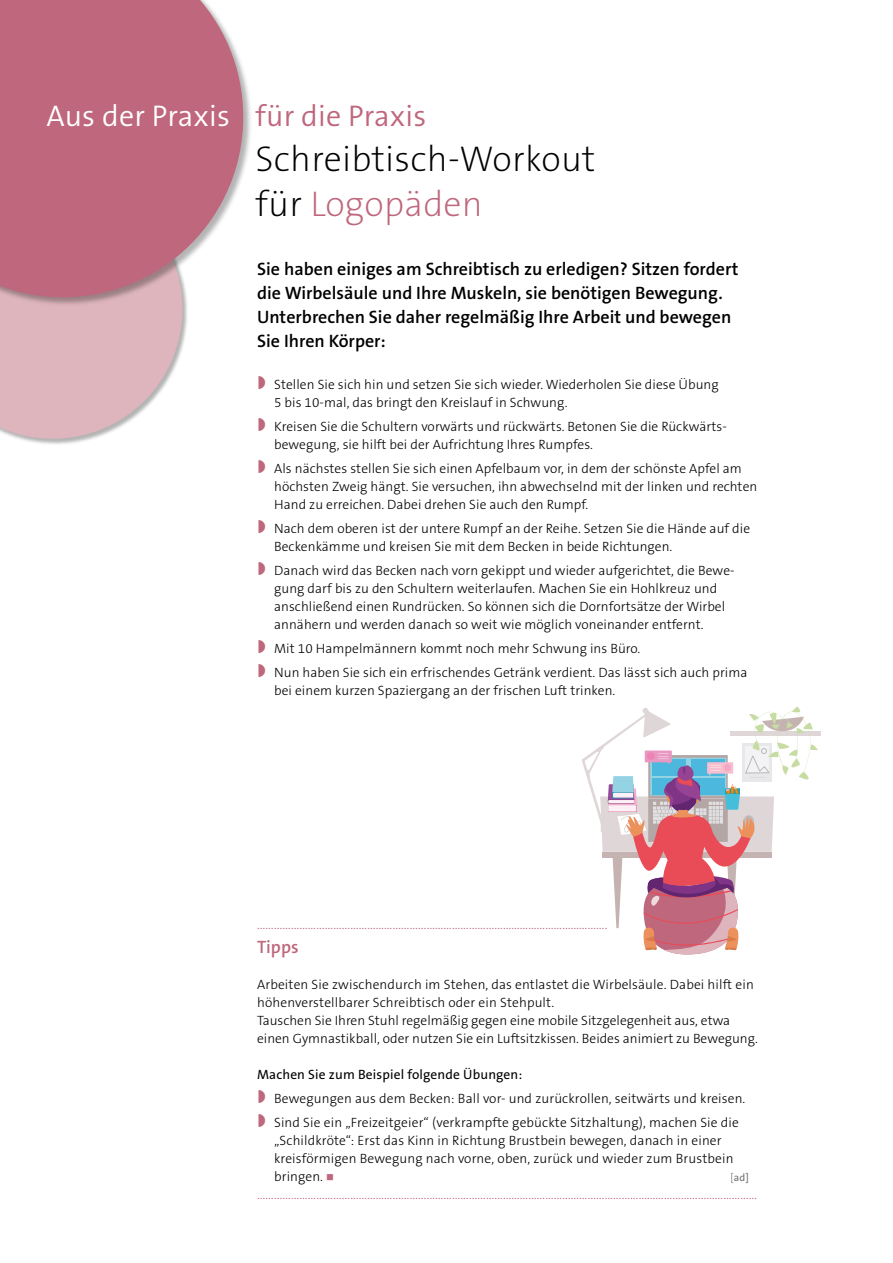
<style>
.page{position:relative;width:893px;height:1263px;background:#fff}
.page>*{position:absolute;margin:0;border:0;box-sizing:border-box;transform-origin:0 0}
.t1{font:200 36px/45px "The Sans B W2";letter-spacing:.005em;color:#000}
.t2{font:300 30px "The Sans B W4";letter-spacing:.005em;color:#bf677c}
.t3{font:300 30px "The Sans B W4";letter-spacing:.005em;color:#fff}
.t4{font:600 18px/24px "The Sans B W6";color:#000}
.t5{font:600 18px "The Sans B W6";color:#bf677c}
.t6{font:300 13.5px/18px "The Sans B W3";letter-spacing:.005em;color:#000}
.t7{font:300 13.5px "The Sans B W3";color:#bf677c}
.t8{font:13.5px "The Sans B W5 Plain";letter-spacing:.01em;color:#000}
.t9{font:10.5px "The Sans B W5 Plain";color:#706f6f}
.s1{color:#bf677c}
.s2{font-family:"The Sans B W3";font-weight:300}
</style>
<div class="page">
<svg style="left:0;top:367px;width:176px;height:72px"></svg>
<img style="left:0;top:71px;width:251px;height:296px">
<svg style="left:0;top:0;width:243px;height:297px;fill:#bf677c"></svg>
<div style="left:731px;top:731px;width:90px;height:5px;background:#dfd6d8"></div>
<svg style="left:582px;top:707px;width:236px;height:247px"></svg>
<h2 class="t3" style="left:47px;top:97px;width:185px">Aus der Praxis</h2>
<h2 class="t2" style="left:256px;top:97px;width:172px">für die Praxis</h2>
<h1 class="t1" style="left:256px;top:137px;width:341px">Schreibtisch-Workout für <span class="s1">Logopäden</span></h1>
<h3 class="t4" style="left:257px;top:257px;width:483px">Sie haben einiges am Schreibtisch zu erledigen? Sitzen fordert die Wirbelsäule und Ihre Muskeln, sie benötigen Bewegung.<br>Unterbrechen Sie daher regelmäßig Ihre Arbeit und bewegen Sie Ihren Körper:</h3>
<p class="t6" style="left:274px;top:375px;width:446px">Stellen Sie sich hin und setzen Sie sich wieder. Wiederholen Sie diese Übung<br>5 bis 10-mal, das bringt den Kreislauf in Schwung.</p>
<p class="t6" style="left:274px;top:417px;width:454px">Kreisen Sie die Schultern vorwärts und rückwärts. Betonen Sie die Rückwärts&shy;bewegung, sie hilft bei der Aufrichtung Ihres Rumpfes.</p>
<p class="t6" style="left:274px;top:459px;width:485px">Als nächstes stellen Sie sich einen Apfelbaum vor, in dem der schönste Apfel am höchsten Zweig hängt. Sie versuchen, ihn abwechselnd mit der linken und rechten<br>Hand zu erreichen. Dabei drehen Sie auch den Rumpf.</p>
<p class="t6" style="left:274px;top:519px;width:478px">Nach dem oberen ist der untere Rumpf an der Reihe. Setzen Sie die Hände auf die<br>Beckenkämme und kreisen Sie mit dem Becken in beide Richtungen.</p>
<p class="t6" style="left:274px;top:561px;width:462px">Danach wird das Becken nach vorn gekippt und wieder aufgerichtet, die Bewe&shy;gung darf bis zu den Schultern weiterlaufen. Machen Sie ein Hohlkreuz und anschließend einen Rundrücken. So können sich die Dornfortsätze der Wirbel annähern und werden danach so weit wie möglich voneinander entfernt.</p>
<p class="t6" style="left:274px;top:636px;width:475px;line-height:24px">Mit 10 Hampelmännern kommt noch mehr Schwung ins Büro.<br>Nun haben Sie sich ein erfrischendes Getränk verdient. Das lässt sich auch prima</p>
<p class="t6" style="left:274px;top:681px;width:343px">bei einem kurzen Spaziergang an der frischen Luft trinken.</p>
<p class="t7" style="left:257px;top:915px;width:352px">…………………………………………………………………………………………………………….</p>
<h3 class="t5" style="left:257px;top:935px;width:43px">Tipps</h3>
<p class="t6" style="left:257px;top:975px;width:502px">Arbeiten Sie zwischendurch im Stehen, das entlastet die Wirbelsäule. Dabei hilft ein höhenverstellbarer Schreibtisch oder ein Stehpult.<br>Tauschen Sie Ihren Stuhl regelmäßig gegen eine mobile Sitzgelegenheit aus, etwa einen Gymnastikball, oder nutzen Sie ein Luftsitzkissen. Beides animiert zu Bewegung.</p>
<p class="t8" style="left:257px;top:1065px;width:267px">Machen Sie zum Beispiel folgende Übungen:</p>
<p class="t6" style="left:274px;top:1086px;width:473px;line-height:24px">Bewegungen aus dem Becken: Ball vor- und zurückrollen, seitwärts und kreisen.<br>Sind Sie ein „Freizeitgeier“ (verkrampfte gebückte Sitzhaltung), machen Sie die</p>
<p class="t6" style="left:274px;top:1131px;width:461px">„Schildkröte“: Erst das Kinn in Richtung Brustbein bewegen, danach in einer kreisförmigen Bewegung nach vorne, oben, zurück und wieder zum Brustbein bringen. <span class="s1">■</span></p>
<p class="t9" style="left:731px;top:1170px;width:20px"><span class="s2">[</span>ad]</p>
<p class="t7" style="left:257px;top:1185px;width:502px">……………………………………………………………………………………………………………………………………………………………</p>
</div>
